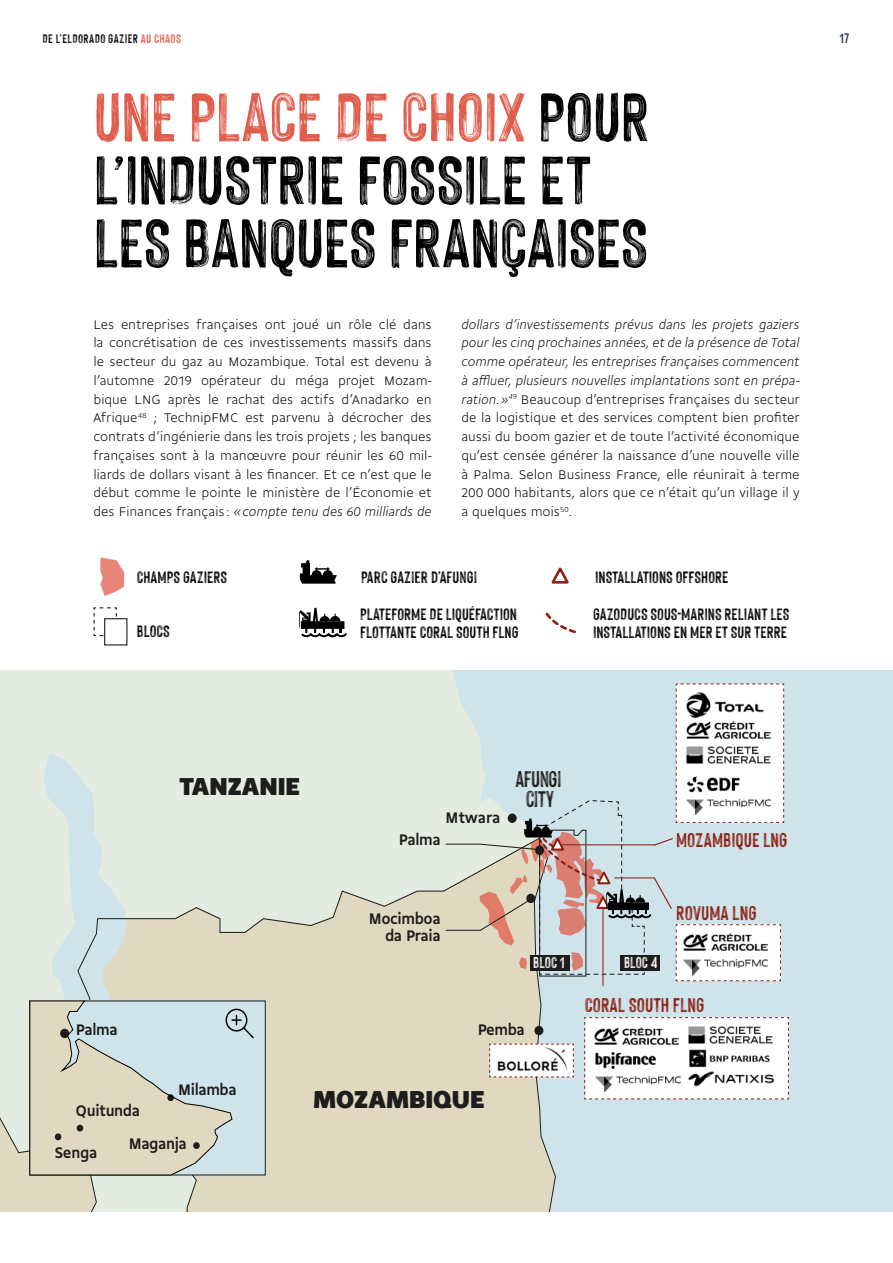
<style>
.page{position:relative;width:893px;height:1263px;background:#fff}
.page>*{position:absolute;margin:0;border:0;box-sizing:border-box;transform-origin:0 0}
.t1{font:75px/63px "Hackney Vector";letter-spacing:-.01em;color:#000}
.t2{font:900 28.95px "Breul Grotesk A";color:#1d1d1b;scale:.96 1}
.t3{font:24.9px/20.7px "Hackney Vector";letter-spacing:-.025em;color:#8c1e13;text-align:center;scale:.96 1}
.t4{font:24.9px/20.7px "Hackney Vector";letter-spacing:-.025em;color:#1d1d1b;text-align:center;scale:.96 1}
.t5{font:21.75px "Hackney Vector";color:#8c1e13}
.t6{font:18px/36.8px "Hackney Vector";color:#000}
.t7{font:17.25px "Hackney Vector";color:#fff;scale:.96 1}
.t8{font:700 16.5px/16.5px "Gemeli";letter-spacing:-.025em;color:#1d1d1b;text-align:right;scale:.96 1}
.t9{font:15px "Hackney Vector";color:#2a3342}
.t10{font:300 13.5px/18.8px "Gemeli";letter-spacing:-.005em;color:#000;text-align:justify}
.t11{font:13.5px "Hackney Vector";letter-spacing:.025em;color:#000}
.s1{color:#e05c4b}
.s2{font-style:italic}
</style>
<div class="page">
<div style="left:0;top:671px;width:893px;height:541px;background:#cee4ea"></div>
<div style="left:0;top:671px;width:456px;height:166px;background:#e4ece2"></div>
<svg style="left:0;top:837px;width:556px;height:375px;background:#dfdcc8"></svg>
<div style="left:534px;top:1026px;width:9px;height:9px;background:#1d1d1b;border-radius:50%"></div>
<hr style="left:602px;top:908px;width:1px;height:78px;background:#8c1e13">
<div style="left:30px;top:1001px;width:235px;height:174px;background:#cee4ea"></div>
<svg style="left:29px;top:753px;width:225px;height:423px"></svg>
<svg style="left:584px;top:1017px;width:205px;height:83px;background:#f8f4f4"></svg>
<img style="left:594px;top:1024px;width:85px;height:27px">
<img style="left:688px;top:1026px;width:85px;height:17px">
<img style="left:689px;top:1071px;width:84px;height:17px">
<img style="left:687px;top:1048px;width:85px;height:20px">
<img style="left:596px;top:1076px;width:84px;height:16px">
<svg style="left:489px;top:1043px;width:85px;height:34px"></svg>
<img style="left:494px;top:1047px;width:76px;height:28px">
<svg style="left:300px;top:560px;width:37px;height:24px"></svg>
<svg style="left:299px;top:608px;width:48px;height:29px"></svg>
<svg style="left:100px;top:557px;width:24px;height:39px"></svg>
<svg style="left:545px;top:612px;width:31px;height:21px"></svg>
<img style="left:589px;top:1052px;width:72px;height:18px">
<svg style="left:551px;top:567px;width:18px;height:17px"></svg>
<svg style="left:93px;top:607px;width:24px;height:30px"></svg>
<div style="left:105px;top:619px;width:22px;height:26px;background:#fff"></div>
<div style="left:104px;top:618px;width:23px;height:27px;border:1px solid #000"></div>
<svg style="left:445px;top:683px;width:339px;height:298px"></svg>
<p class="t11" style="left:43px;top:31px;width:140px">DE L’ELDORADO GAZIER <span class="s1">AU CHAOS</span></p>
<p class="t9" style="left:840px;top:30px;width:11px">17</p>
<h1 class="t1" style="left:93px;top:83px;width:558px"><span class="s1">UNE PLACE DE CHOIX</span> POUR<br>L’INDUSTRIE FOSSILE ET<br>LES BANQUES FRANÇAISES</h1>
<p class="t10" style="left:93px;top:314px;width:340px">Les entreprises françaises ont joué un rôle clé dans la concrétisation de ces investissements massifs dans le secteur du gaz au Mozambique. Total est devenu à l’automne 2019 opérateur du méga projet Mozam&shy;bique LNG après le rachat des actifs d’Anadarko en Afrique<sup>48</sup> ; TechnipFMC est parvenu à décrocher des contrats d’ingénierie dans les trois projets ; les banques françaises sont à la manœuvre pour réunir les 60 mil&shy;liards de dollars visant à les financer. Et ce n’est que le début comme le pointe le ministère de l’Économie et des Finances français : <span class="s2">« compte tenu des 60 milliards de</span></p>
<p class="t10" style="left:461px;top:314px;width:340px"><span class="s2">dollars d’investissements prévus dans les projets gaziers pour les cinq prochaines années, et de la présence de Total comme opérateur, les entreprises françaises commencent à affluer, plusieurs nouvelles implantations sont en prépa&shy;ration. »</span><sup>49</sup> Beaucoup d’entreprises françaises du secteur de la logistique et des services comptent bien profiter aussi du boom gazier et de toute l’activité économique qu’est censée générer la naissance d’une nouvelle ville à Palma. Selon Business France, elle réunirait à terme 200 000 habitants, alors que ce n’était qu’un village il y a quelques mois<sup>50</sup>.</p>
<h3 class="t6" style="left:137px;top:558px;width:92px">CHAMPS GAZIERS</h3>
<h3 class="t6" style="left:137px;top:613px;width:35px">BLOCS</h3>
<h2 class="t2" style="left:179px;top:767px;width:127px">TANZANIE</h2>
<h3 class="t6" style="left:360px;top:558px;width:159px">PARC GAZIER D’AFUNGI<br>PLATEFORME DE LIQUÉFACTION</h3>
<h3 class="t6" style="left:360px;top:613px;width:160px">FLOTTANTE CORAL SOUTH FLNG</h3>
<h3 class="t6" style="left:595px;top:558px;width:135px">INSTALLATIONS OFFSHORE</h3>
<h3 class="t6" style="left:593px;top:605px;width:198px;line-height:18px">GAZODUCS SOUS-MARINS RELIANT LES<br>INSTALLATIONS EN MER ET SUR TERRE</h3>
<p class="t8" style="left:445px;top:808px;width:59px">Mtwara</p>
<h3 class="t4" style="left:515px;top:767px;width:50px">AFUNGI<br>CITY</h3>
<p class="t8" style="left:399px;top:830px;width:45px">Palma</p>
<h3 class="t3" style="left:644px;top:833px;width:120px">MOZAMBIQUE LNG</h3>
<h3 class="t5" style="left:676px;top:828px;width:113px">MOZAMBIQUE LNG</h3>
<p class="t8" style="left:369px;top:910px;width:76px">Mocimboa da Praia</p>
<p class="t7" style="left:533px;top:953px;width:34px">BLOC 1</p>
<p class="t7" style="left:624px;top:953px;width:37px">BLOC 4</p>
<h3 class="t5" style="left:676px;top:901px;width:82px">ROVUMA LNG</h3>
<p class="t8" style="left:76px;top:1020px;width:45px">Palma</p>
<p class="t8" style="left:478px;top:1020px;width:51px">Pemba</p>
<p class="t8" style="left:76px;top:1101px;width:69px">Quitunda</p>
<p class="t8" style="left:178px;top:1080px;width:62px">Milamba</p>
<p class="t8" style="left:55px;top:1143px;width:46px">Senga</p>
<p class="t8" style="left:129px;top:1134px;width:62px">Maganja</p>
<h2 class="t2" style="left:313px;top:1081px;width:180px">MOZAMBIQUE</h2>
<h3 class="t3" style="left:560px;top:982px;width:92px">CORAL SOUTH<br>FNLG</h3>
<h3 class="t5" style="left:585px;top:993px;width:121px">CORAL SOUTH FLNG</h3>
</div>
